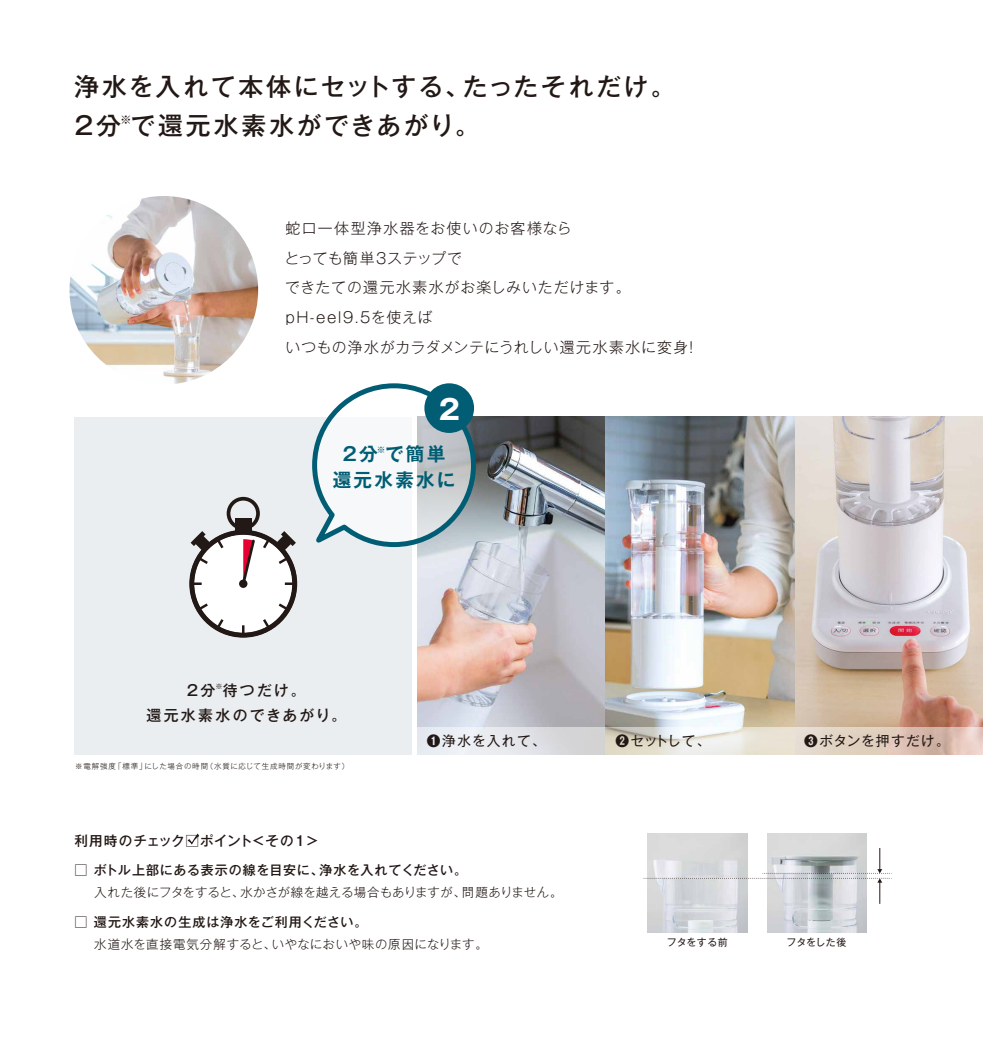
<style>
.page{position:relative;width:983px;height:1042px;background:#fff}
.page>*{position:absolute;margin:0;border:0;box-sizing:border-box;transform-origin:0 0}
.t1{font:700 27.47px "Gothic MB101 Pro";color:#fff}
.t2{font:500 24.85px/39.7px "Gothic MB101 Pro";letter-spacing:.105em;color:#221815}
.t3{font:700 18.55px "Gothic MB101 Pro De";letter-spacing:.12em;color:#005d73}
.t4{font:300 14.88px/29.8px "Gothic MB101 Pro";letter-spacing:.07em;color:#221815}
.t5{font:500 14.88px/24.8px "Gothic MB101 Pro";letter-spacing:.155em;color:#221815;text-align:center}
.t6{font:13.65px "Gothic MB101 Pro";letter-spacing:.07em;color:#221815}
.t7{font:500 13.65px "Gothic MB101 Pro";letter-spacing:.005em;color:#221815}
.t8{font:500 12.95px "Gothic MB101 Pro";letter-spacing:.045em;color:#221815}
.t9{font:500 12.95px "Gothic MB101 Pro";letter-spacing:.065em;color:#221815}
.t10{font:300 12.42px "Gothic MB101 Pro";letter-spacing:.03em;color:#221815}
.t11{font:300 12.42px "Gothic MB101 Pro";letter-spacing:.05em;color:#221815}
.t12{font:300 11.55px "Gothic MB101 Pro";color:#221815}
.t13{font:9.97px "Gothic MB101 Pro";letter-spacing:.015em;color:#221815}
.t14{font:300 8.75px "Gothic MB101 Pro";color:#005d73}
.t15{font:300 7.52px "Gothic MB101 Pro";letter-spacing:.1em;color:#221815}
.s1{font-weight:700}
</style>
<div class="page">
<img style="left:417px;top:417px;width:565px;height:310px">
<div style="left:74px;top:417px;width:338px;height:337px;background:#eaeef1"></div>
<div style="left:226px;top:497px;width:34px;height:33px;border:4px solid #221815;border-radius:50%"></div>
<div style="left:235px;top:518px;width:17px;height:20px;background:#221815"></div>
<div style="left:192px;top:532px;width:102px;height:103px;background:#fff;border-radius:50%"></div>
<svg style="left:190px;top:531px;width:36px;height:35px"></svg>
<svg style="left:195px;top:582px;width:7px;height:3px"></svg>
<svg style="left:195px;top:601px;width:31px;height:30px"></svg>
<svg style="left:242px;top:625px;width:2px;height:6px"></svg>
<svg style="left:260px;top:601px;width:31px;height:30px"></svg>
<div style="left:189px;top:530px;width:108px;height:107px;border:5px solid #221815;border-radius:50%"></div>
<svg style="left:240px;top:531px;width:56px;height:56px"></svg>
<svg style="left:417px;top:727px;width:565px;height:27px"></svg>
<img style="left:69px;top:196px;width:189px;height:188px;border-radius:94px">
<svg style="left:312px;top:383px;width:166px;height:169px"></svg>
<div style="left:424px;top:383px;width:50px;height:50px;background:#005d73;border-radius:50%"></div>
<svg style="left:187px;top:833px;width:12px;height:12px"></svg>
<img style="left:647px;top:833px;width:100px;height:100px">
<img style="left:767px;top:833px;width:99px;height:100px">
<svg style="left:643px;top:848px;width:247px;height:56px"></svg>
<h2 class="t2" style="left:71px;top:63px;width:605px">浄水を入れて本体にセットする、たったそれだけ。<br>２分で還元水素水ができあがり。</h2>
<p class="t12" style="left:120px;top:110px;width:13px">※</p>
<p class="t4" style="left:284px;top:211px;width:415px">蛇口一体型浄水器をお使いのお客様なら<br>とっても簡単3ステップで<br>できたての還元水素水がお楽しみいただけます。pH-eel9.5を使えば<br>いつもの浄水がカラダメンテにうれしい還元水素水に変身！</p>
<h1 class="t1" style="left:438px;top:386px;width:22px">2</h1>
<p class="t3" style="left:340px;top:439px;width:106px">２分で簡単</p>
<p class="t14" style="left:377px;top:442px;width:10px">※</p>
<p class="t3" style="left:333px;top:465px;width:124px">還元水素水に</p>
<p class="t5" style="left:146px;top:676px;width:201px">2分<sup>※</sup>待つだけ。<br>還元水素水のできあがり。</p>
<p class="t15" style="left:75px;top:759px;width:275px">※電解強度「標準」にした場合の時間（水質に応じて生成時間が変わります）</p>
<p class="t6" style="left:427px;top:730px;width:120px"><span class="s1">❶</span>浄水を入れて、</p>
<p class="t6" style="left:615px;top:730px;width:96px"><span class="s1">❷</span>セットして、</p>
<p class="t6" style="left:804px;top:730px;width:147px"><span class="s1">❸</span>ボタンを押すだけ。</p>
<p class="t7" style="left:74px;top:829px;width:246px">利用時のチェック□ポイント＜その１＞</p>
<p class="t8" style="left:74px;top:859px;width:394px">□ ボトル上部にある表示の線を目安に、浄水を入れてください。</p>
<p class="t10" style="left:94px;top:881px;width:469px">入れた後にフタをすると、水かさが線を越える場合もありますが、問題ありません。</p>
<p class="t9" style="left:74px;top:911px;width:294px">□ 還元水素水の生成は浄水をご利用ください。</p>
<p class="t11" style="left:94px;top:933px;width:395px">水道水を直接電気分解すると、いやなにおいや味の原因になります。</p>
<p class="t13" style="left:666px;top:934px;width:62px">フタをする前</p>
<p class="t13" style="left:786px;top:934px;width:61px">フタをした後</p>
</div>
